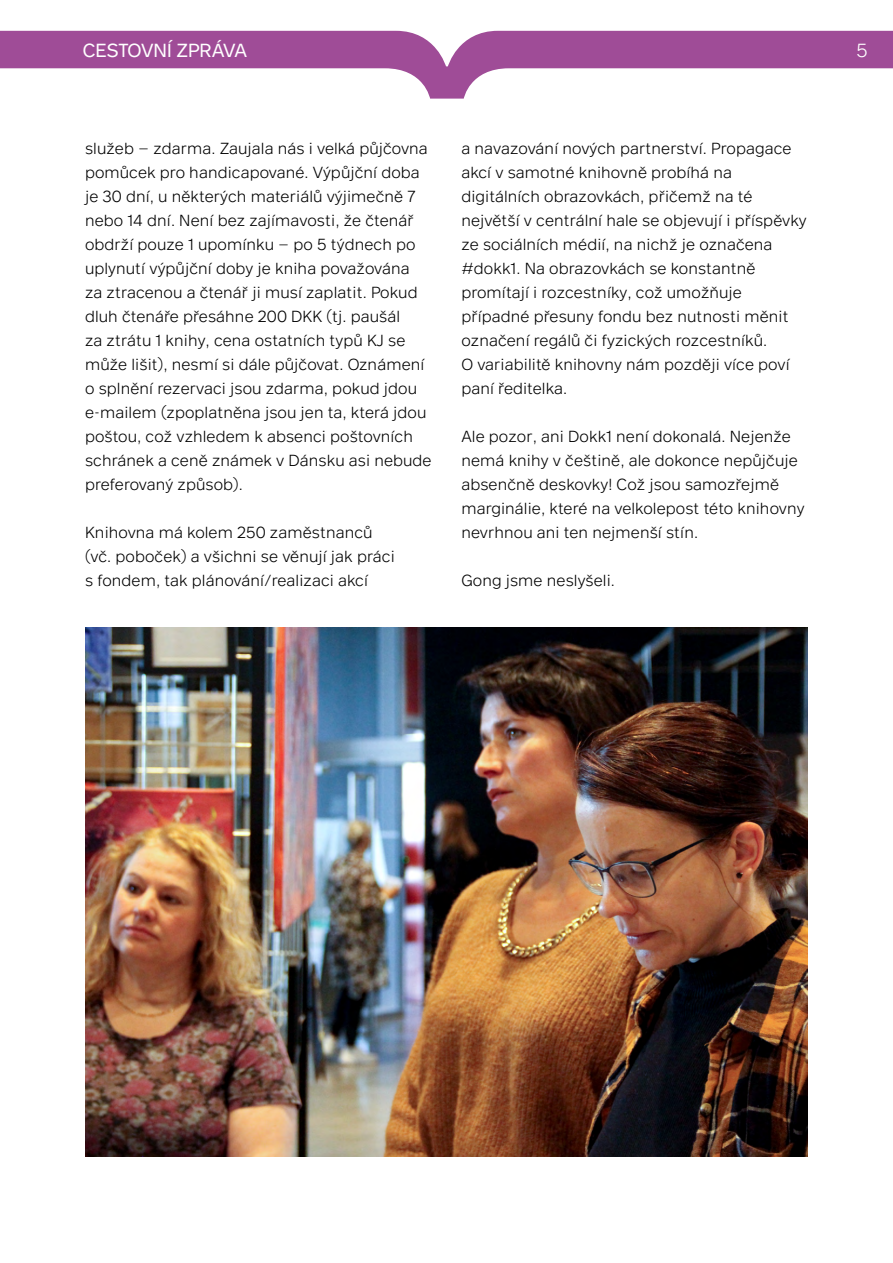
<style>
.page{position:relative;width:893px;height:1263px;background:#fff}
.page>*{position:absolute;margin:0;border:0;box-sizing:border-box;transform-origin:0 0}
.t1{font:19.5px "Aktion";color:#fff}
.t2{font:300 19.5px "Aktion";color:#fff}
.text{font:300 16.5px/24px "Aktion";letter-spacing:.005em;color:#000}
</style>
<div class="page">
<img style="left:85px;top:627px;width:723px;height:530px">
<svg style="left:0;top:31px;width:893px;height:68px;fill:#9f4c97"></svg>
<p class="t1" style="left:83px;top:39px;width:166px">CESTOVNÍ ZPRÁVA</p>
<p class="t2" style="left:856px;top:39px;width:13px">5</p>
<p class="text" style="left:85px;top:136px;width:348px">služeb – zdarma. Zaujala nás i velká půjčovna pomůcek pro handicapované. Výpůjční doba je 30 dní, u některých materiálů výjimečně 7 nebo 14 dní. Není bez zajímavosti, že čtenář obdrží pouze 1 upomínku – po 5 týdnech po uplynutí výpůjční doby je kniha považována<br>za ztracenou a čtenář ji musí zaplatit. Pokud dluh čtenáře přesáhne 200 DKK (tj. paušál<br>za ztrátu 1 knihy, cena ostatních typů KJ se může lišit), nesmí si dále půjčovat. Oznámení o splnění rezervaci jsou zdarma, pokud jdou e-mailem (zpoplatněna jsou jen ta, která jdou poštou, což vzhledem k absenci poštovních schránek a ceně známek v Dánsku asi nebude preferovaný způsob).</p>
<p class="text" style="left:85px;top:520px;width:311px">Knihovna má kolem 250 zaměstnanců (vč. poboček) a všichni se věnují jak práci s fondem, tak plánování/realizaci akcí</p>
<p class="text" style="left:461px;top:136px;width:347px">a navazování nových partnerství. Propagace akcí v samotné knihovně probíhá na digitálních obrazovkách, přičemž na té největší v centrální hale se objevují i příspěvky ze sociálních médií, na nichž je označena #dokk1. Na obrazovkách se konstantně promítají i rozcestníky, což umožňuje případné přesuny fondu bez nutnosti měnit označení regálů či fyzických rozcestníků.<br>O variabilitě knihovny nám později více poví paní ředitelka.</p>
<p class="text" style="left:461px;top:424px;width:345px">Ale pozor, ani Dokk1 není dokonalá. Nejenže nemá knihy v češtině, ale dokonce nepůjčuje absenčně deskovky! Což jsou samozřejmě marginálie, které na velkolepost této knihovny nevrhnou ani ten nejmenší stín.</p>
<p class="text" style="left:461px;top:568px;width:155px">Gong jsme neslyšeli.</p>
</div>
